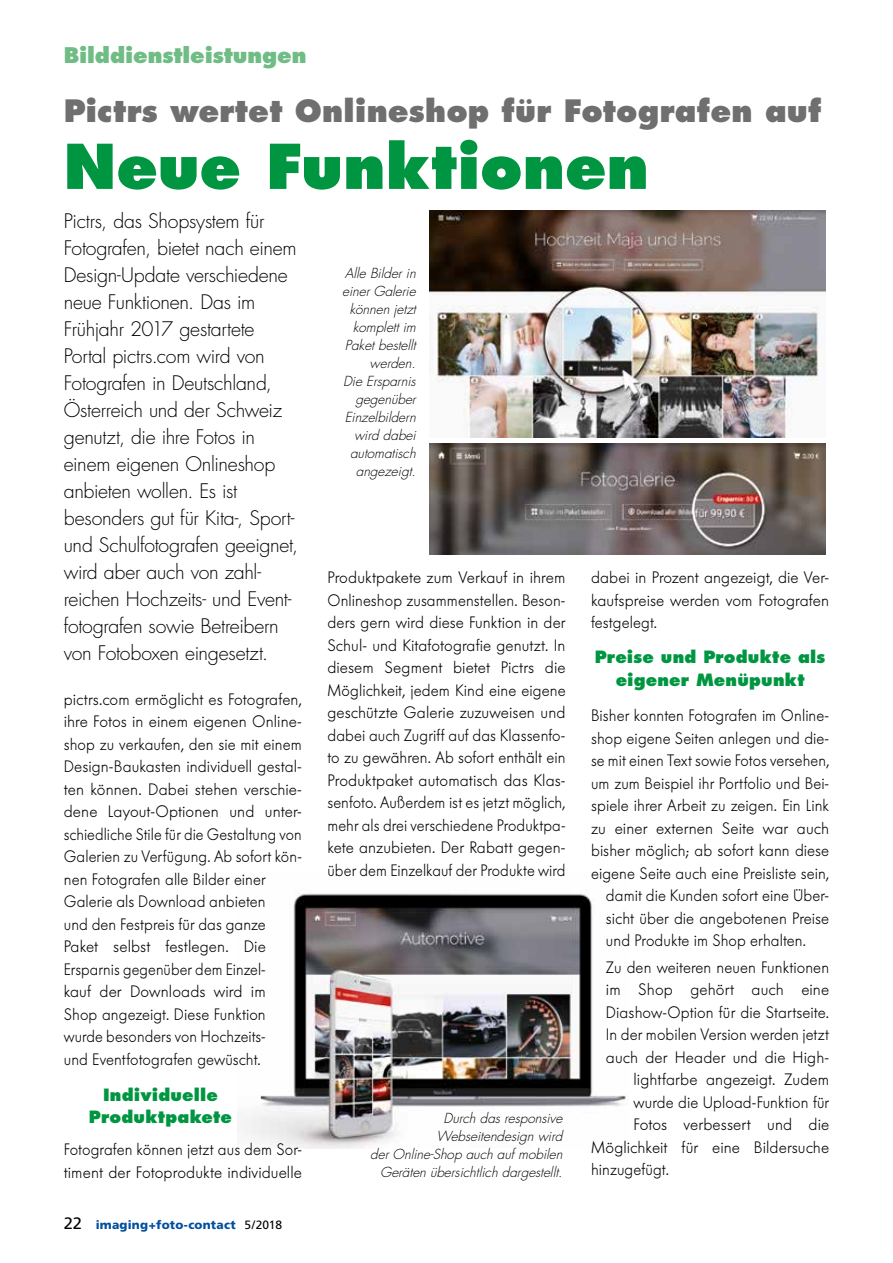
<style>
.page{position:relative;width:893px;height:1263px;background:#fff}
.page>*{position:absolute;margin:0;border:0;box-sizing:border-box;transform-origin:0 0}
.t1{font:800 60px "Futura";color:#009641}
.t2{font:800 30px "Futura";letter-spacing:.005em;color:#706f6f}
.t3{font:800 21px "Futura";letter-spacing:-.005em;color:#6fbc85}
.t4{font:300 19.5px/27px "Futura";letter-spacing:-.015em;color:#000}
.t5{font:300 16.5px/22.5px "Futura BQ";letter-spacing:.005em;color:#000;text-align:justify}
.t6{font:300 16.5px/22.5px "Futura BQ";letter-spacing:.005em;color:#000;scale:.95 1}
.t7{font:300 16.5px "Futura BQ";letter-spacing:.005em;color:#000;scale:.96 1}
.t8{font:800 16.5px/22.5px "Futura";letter-spacing:.01em;color:#009641;text-align:center}
.t9{font:300 16.5px "Futura BQ";letter-spacing:.005em;color:#000;scale:.93 1}
.t10{font:italic 300 13.5px/18px "Futura";color:#000;text-align:right}
.t11{font:900 12px "Frutiger";letter-spacing:.015em;color:#004f9f}
.s1{font-weight:400;font-size:16.5px;color:#000}
.s2{font-weight:400;color:#000}
</style>
<div class="page">
<img style="left:243px;top:893px;width:383px;height:255px">
<img style="left:429px;top:210px;width:397px;height:228px">
<img style="left:429px;top:444px;width:397px;height:110px">
<p class="t3" style="left:64px;top:42px;width:244px">Bilddienstleistungen</p>
<h2 class="t2" style="left:64px;top:92px;width:759px">Pictrs wertet Onlineshop für Fotografen auf</h2>
<h1 class="t1" style="left:64px;top:129px;width:586px">Neue Funktionen</h1>
<p class="t4" style="left:64px;top:207px;width:236px">Pictrs, das Shopsystem für<br>Fotografen, bietet nach einem<br>Design-Update verschiedene neue Funktionen. Das im<br>Frühjahr 2017 gestartete<br>Portal pictrs.com wird von<br>Fotografen in Deutschland,<br>Österreich und der Schweiz genutzt, die ihre Fotos in einem eigenen Onlineshop anbieten wollen. Es ist besonders gut für Kita-, Sport&shy;und Schulfotografen geeignet, wird aber auch von zahl&shy;reichen Hochzeits- und Event&shy;fotografen sowie Betreibern von Fotoboxen eingesetzt.</p>
<p class="t5" style="left:64px;top:688px;width:240px;text-align:left">pictrs.com ermöglicht es Fotografen, ihre Fotos in einem eigenen Online&shy;shop zu verkaufen, den sie mit einem Design-Baukasten individuell gestal&shy;ten können. Dabei stehen verschie&shy;dene Layout-Optionen und unter&shy;schiedliche Stile für die Gestaltung von Galerien zu Verfügung. Ab sofort kön&shy;nen Fotografen alle Bilder einer Galerie als Download anbieten<br>und den Festpreis für das ganze Paket selbst festlegen. Die Ersparnis gegenüber dem Einzel-<br>kauf der Downloads wird im Shop angezeigt. Diese Funktion wurde besonders von Hochzeits-<br>und Eventfotografen gewüscht.</p>
<p class="t8" style="left:89px;top:1083px;width:145px">Individuelle<br>Produktpakete</p>
<p class="t6" style="left:64px;top:1138px;width:252px">Fotografen können jetzt aus dem Sor&shy;timent der Fotoprodukte individuelle</p>
<p class="t11" style="left:64px;top:1217px;width:220px"><span class="s1">22</span> imaging+foto-contact <span class="s2">5/2018</span></p>
<p class="t10" style="left:342px;top:265px;width:76px">Alle Bilder in einer Galerie können jetzt komplett im<br>Paket bestellt werden.<br>Die Ersparnis gegenüber<br>Einzelbildern wird dabei automatisch angezeigt.</p>
<p class="t5" style="left:327px;top:566px;width:240px">Produktpakete zum Verkauf in ihrem Onlineshop zusammenstellen. Beson&shy;ders gern wird diese Funktion in der Schul- und Kitafotografie genutzt. In diesem Segment bietet Pictrs die Möglichkeit, jedem Kind eine eigene geschützte Galerie zuzuweisen und dabei auch Zugriff auf das Klassenfo&shy;to zu gewähren. Ab sofort enthält ein Produktpaket automatisch das Klas&shy;senfoto. Außerdem ist es jetzt möglich, mehr als drei verschiedene Produktpa&shy;kete anzubieten. Der Rabatt gegen&shy;über dem Einzelkauf der Produkte wird</p>
<p class="t5" style="left:591px;top:566px;width:240px">dabei in Prozent angezeigt, die Ver&shy;kaufspreise werden vom Fotografen festgelegt.</p>
<p class="t8" style="left:595px;top:646px;width:232px">Preise und Produkte als eigener Menüpunkt</p>
<p class="t6" style="left:591px;top:704px;width:252px">Bisher konnten Fotografen im Online-</p>
<p class="t6" style="left:591px;top:727px;width:252px">shop eigene Seiten anlegen und die-</p>
<p class="t9" style="left:591px;top:751px;width:258px">se mit einen Text sowie Fotos versehen,</p>
<p class="t6" style="left:591px;top:772px;width:252px">um zum Beispiel ihr Portfolio und Bei-</p>
<p class="t6" style="left:591px;top:794px;width:252px">spiele ihrer Arbeit zu zeigen. Ein Link</p>
<p class="t5" style="left:591px;top:817px;width:240px">zu einer externen Seite war auch</p>
<p class="t7" style="left:591px;top:841px;width:250px">bisher möglich; ab sofort kann diese</p>
<p class="t6" style="left:591px;top:862px;width:252px">eigene Seite auch eine Preisliste sein,</p>
<p class="t6" style="left:606px;top:884px;width:236px">damit die Kunden sofort eine Über-</p>
<p class="t7" style="left:606px;top:908px;width:234px">sicht über die angebotenen Preise</p>
<p class="t6" style="left:606px;top:929px;width:212px">und Produkte im Shop erhalten.</p>
<p class="t6" style="left:606px;top:956px;width:236px">Zu den weiteren neuen Funktionen</p>
<p class="t5" style="left:606px;top:979px;width:225px">im Shop gehört auch eine</p>
<p class="t7" style="left:606px;top:1002px;width:234px">Diashow-Option für die Startseite.</p>
<p class="t6" style="left:606px;top:1024px;width:236px">In der mobilen Version werden jetzt</p>
<p class="t5" style="left:606px;top:1046px;width:225px">auch der Header und die High-</p>
<p class="t5" style="left:634px;top:1069px;width:197px">lightfarbe angezeigt. Zudem</p>
<p class="t6" style="left:634px;top:1091px;width:207px">wurde die Upload-Funktion für</p>
<p class="t5" style="left:634px;top:1114px;width:197px">Fotos verbessert und die</p>
<p class="t5" style="left:591px;top:1136px;width:240px">Möglichkeit für eine Bildersuche</p>
<p class="t6" style="left:591px;top:1159px;width:84px">hinzugefügt.</p>
<p class="t10" style="left:370px;top:1110px;width:195px">Durch das responsive<br>Webseitendesign wird<br>der Online-Shop auch auf mobilen<br>Geräten übersichtlich dargestellt.</p>
</div>
